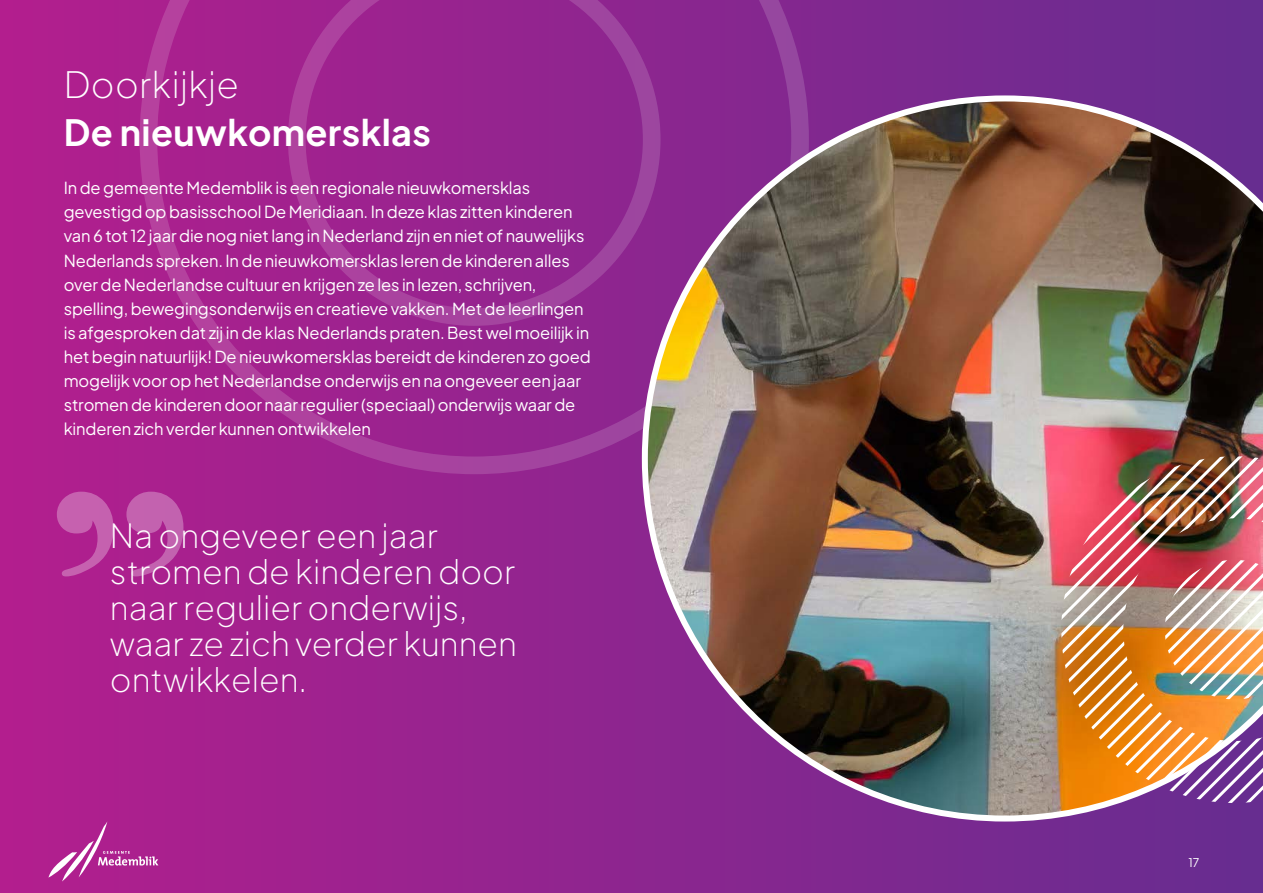
<style>
.page{position:relative;width:1263px;height:893px;background:#fff}
.page>*{position:absolute;margin:0;border:0;box-sizing:border-box;transform-origin:0 0}
.t1{font:700 36px/48px "Plus Jakarta Sans";letter-spacing:.01em;color:#fff}
.t2{font:200 33px/36px "Plus Jakarta Sans";color:#fff}
.Bodytekst_zonder_wit_na{font:16.5px/24px "Plus Jakarta Sans";letter-spacing:-.01em;color:#fff}
.t3{font:12px "Plus Jakarta Sans";color:#fff}
.s1{font-weight:200}
</style>
<div class="page">
<div style="left:0;top:0;width:1263px;height:893px;background:linear-gradient(to right,#b31e8e,#662d90)"></div>
<svg style="left:131px;top:0;width:687px;height:483px;background:#9c2690"></svg>
<svg style="left:48px;top:821px;width:110px;height:60px;background:#b63a9b"></svg>
<svg style="left:57px;top:492px;width:126px;height:84px;background:#b73e9d"></svg>
<img style="left:642px;top:95px;width:621px;height:726px">
<img style="left:1061px;top:456px;width:202px;height:347px">
<h2 class="t1" style="left:64px;top:56px;width:369px"><span class="s1">Doorkijkje<br></span>De nieuwkomersklas</h2>
<p class="Bodytekst_zonder_wit_na" style="left:64px;top:175px;width:528px">In de gemeente Medemblik is een regionale nieuwkomersklas gevestigd op basisschool De Meridiaan. In deze klas zitten kinderen van 6 tot 12 jaar die nog niet lang in Nederland zijn en niet of nauwelijks Nederlands spreken. In de nieuwkomersklas leren de kinderen alles over de Nederlandse cultuur en krijgen ze les in lezen, schrijven, spelling, bewegingsonderwijs en creatieve vakken. Met de leerlingen is afgesproken dat zij in de klas Nederlands praten. Best wel moeilijk in het begin natuurlijk! De nieuwkomersklas bereidt de kinderen zo goed mogelijk voor op het Nederlandse onderwijs en na ongeveer een jaar stromen de kinderen door naar regulier (speciaal) onderwijs waar de kinderen zich verder kunnen ontwikkelen</p>
<h2 class="t2" style="left:110px;top:515px;width:409px">Na ongeveer een jaar stromen de kinderen door naar regulier onderwijs, waar ze zich verder kunnen ontwikkelen.</h2>
<p class="t3" style="left:1188px;top:852px;width:12px">17</p>
</div>
